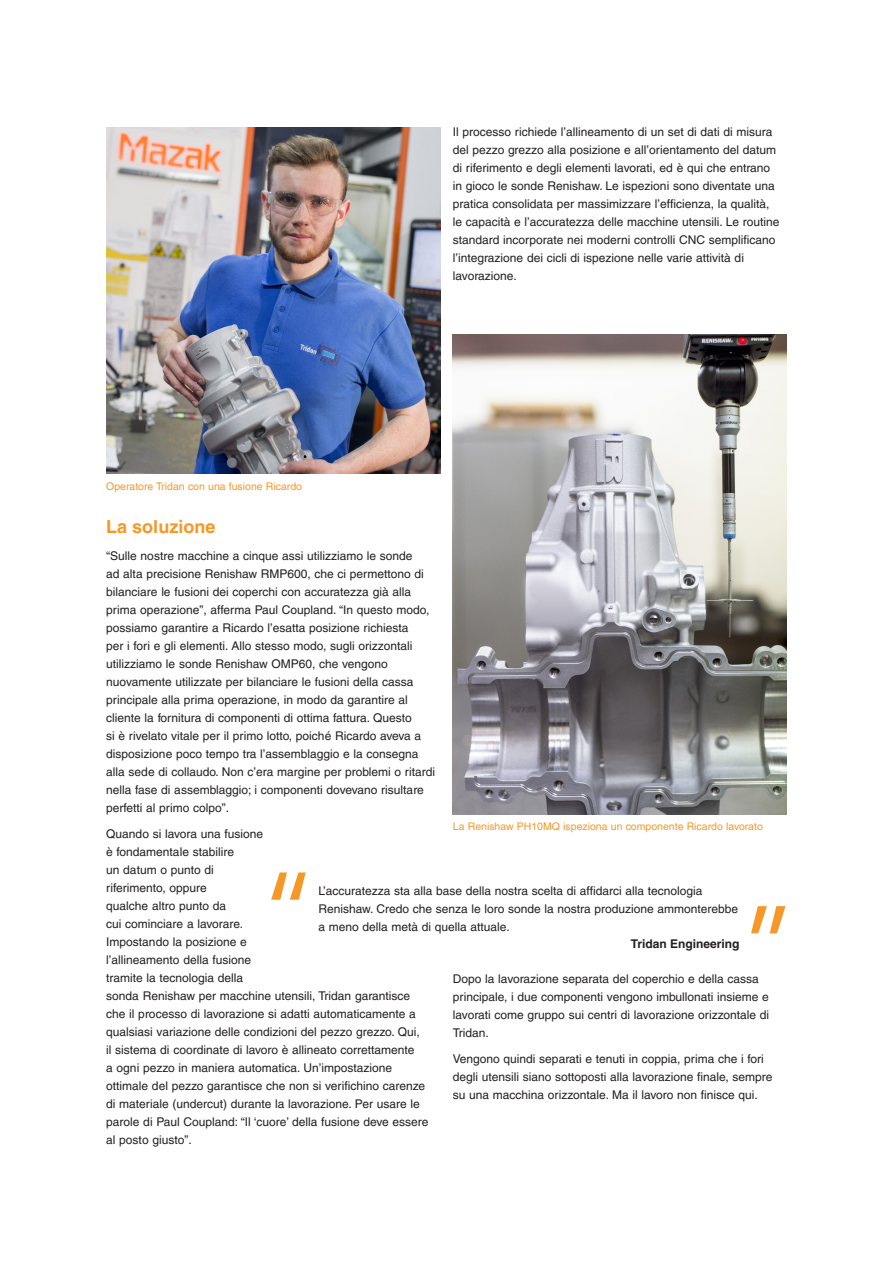
<style>
.page{position:relative;width:893px;height:1263px;background:#fff}
.page>*{position:absolute;margin:0;border:0;box-sizing:border-box;transform-origin:0 0}
.Main_body_heading_te{font:700 18px "Helvetica LT Pro";color:#f79727}
.Main_body_text_8pt{font:12px/18px "Helvetica LT Pro";color:#231f20}
.t1{font:700 12px "Helvetica LT Pro";color:#231f20}
.Caption_text_7pt{font:10.5px "Helvetica LT Pro";color:#f79727}
</style>
<div class="page">
<img style="left:453px;top:334px;width:334px;height:480px">
<img style="left:106px;top:128px;width:334px;height:345px">
<svg style="left:271px;top:872px;width:35px;height:28px"></svg>
<svg style="left:751px;top:906px;width:34px;height:27px"></svg>
<p class="Caption_text_7pt" style="left:106px;top:480px;width:197px">Operatore Tridan con una fusione Ricardo</p>
<p class="Main_body_text_8pt" style="left:453px;top:123px;width:328px">Il processo richiede l’allineamento di un set di dati di misura del pezzo grezzo alla posizione e all’orientamento del datum di riferimento e degli elementi lavorati, ed è qui che entrano in gioco le sonde Renishaw. Le ispezioni sono diventate una pratica consolidata per massimizzare l’efficienza, la qualità, le capacità e l’accuratezza delle macchine utensili. Le routine standard incorporate nei moderni controlli CNC semplificano l’integrazione dei cicli di ispezione nelle varie attività di lavorazione.</p>
<p class="Main_body_heading_te" style="left:106px;top:516px;width:111px">La soluzione</p>
<p class="Main_body_text_8pt" style="left:106px;top:547px;width:330px">“Sulle nostre macchine a cinque assi utilizziamo le sonde<br>ad alta precisione Renishaw RMP600, che ci permettono di bilanciare le fusioni dei coperchi con accuratezza già alla prima operazione”, afferma Paul Coupland. “In questo modo, possiamo garantire a Ricardo l’esatta posizione richiesta<br>per i fori e gli elementi. Allo stesso modo, sugli orizzontali utilizziamo le sonde Renishaw OMP60, che vengono nuovamente utilizzate per bilanciare le fusioni della cassa principale alla prima operazione, in modo da garantire al cliente la fornitura di componenti di ottima fattura. Questo<br>si è rivelato vitale per il primo lotto, poiché Ricardo aveva a disposizione poco tempo tra l’assemblaggio e la consegna alla sede di collaudo. Non c’era margine per problemi o ritardi nella fase di assemblaggio; i componenti dovevano risultare perfetti al primo colpo”.</p>
<p class="Main_body_text_8pt" style="left:106px;top:825px;width:324px">Quando si lavora una fusione<br>è fondamentale stabilire<br>un datum o punto di<br>riferimento, oppure<br>qualche altro punto da<br>cui cominciare a lavorare.<br>Impostando la posizione e<br>l’allineamento della fusione<br>tramite la tecnologia della<br>sonda Renishaw per macchine utensili, Tridan garantisce che il processo di lavorazione si adatti automaticamente a qualsiasi variazione delle condizioni del pezzo grezzo. Qui,<br>il sistema di coordinate di lavoro è allineato correttamente<br>a ogni pezzo in maniera automatica. Un’impostazione ottimale del pezzo garantisce che non si verifichino carenze di materiale (undercut) durante la lavorazione. Per usare le parole di Paul Coupland: “Il ‘cuore’ della fusione deve essere al posto giusto”.</p>
<p class="Caption_text_7pt" style="left:453px;top:820px;width:311px">La Renishaw PH10MQ ispeziona un componente Ricardo lavorato</p>
<p class="Main_body_text_8pt" style="left:318px;top:881px;width:421px">L’accuratezza sta alla base della nostra scelta di affidarci alla tecnologia<br>Renishaw. Credo che senza le loro sonde la nostra produzione ammonterebbe a meno della metà di quella attuale.</p>
<p class="t1" style="left:631px;top:936px;width:110px">Tridan Engineering</p>
<p class="Main_body_text_8pt" style="left:453px;top:970px;width:318px">Dopo la lavorazione separata del coperchio e della cassa principale, i due componenti vengono imbullonati insieme e lavorati come gruppo sui centri di lavorazione orizzontale di Tridan.</p>
<p class="Main_body_text_8pt" style="left:453px;top:1050px;width:321px">Vengono quindi separati e tenuti in coppia, prima che i fori degli utensili siano sottoposti alla lavorazione finale, sempre su una macchina orizzontale. Ma il lavoro non finisce qui.</p>
</div>
